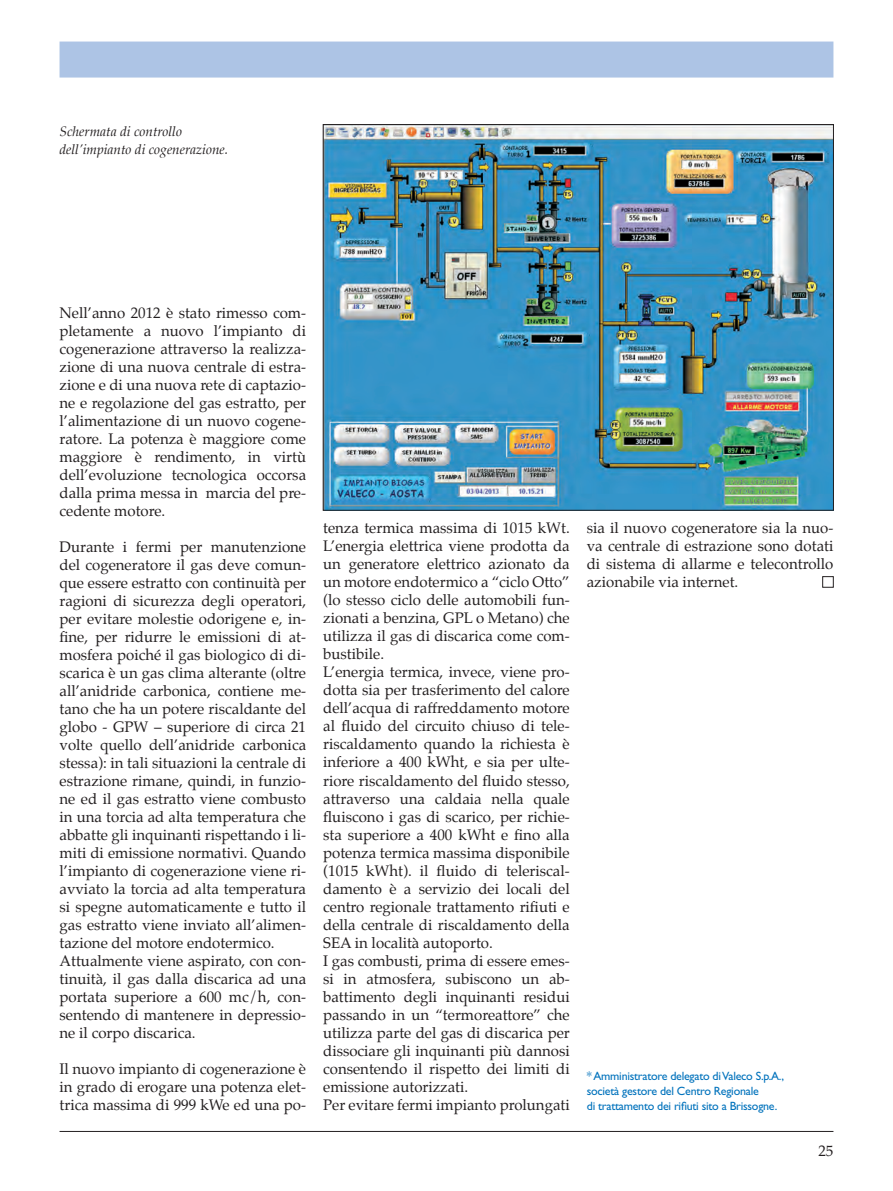
<style>
.page{position:relative;width:893px;height:1191px;background:#fff}
.page>*{position:absolute;margin:0;border:0;box-sizing:border-box;transform-origin:0 0}
.t1{font:15px/18px "Palatino";color:#231f20;text-align:justify}
.t2{font:italic 13.5px/18px "Palatino";color:#231f20}
.t3{font:12px/15px "Gill Sans Std";letter-spacing:-.02em;color:#0072bc}
</style>
<div class="page">
<div style="left:60px;top:42px;width:773px;height:36px;background:#adc4e5"></div>
<hr style="left:60px;top:1131px;width:773px;height:1px;background:#231f20">
<img style="left:325px;top:126px;width:507px;height:382px">
<div style="left:822px;top:576px;width:11px;height:11px;border:1px solid #231f20"></div>
<p class="t2" style="left:60px;top:123px;width:170px">Schermata di controllo dell’impianto di cogenerazione.</p>
<p class="t1" style="left:60px;top:305px;width:248px">Nell’anno 2012 è stato rimesso com&shy;pletamente a nuovo l’impianto di cogenerazione attraverso la realizza&shy;zione di una nuova centrale di estra&shy;zione e di una nuova rete di captazio&shy;ne e regolazione del gas estratto, per l’alimentazione di un nuovo cogene&shy;ratore. La potenza è maggiore come maggiore è rendimento, in virtù dell’evoluzione tecnologica occorsa dalla prima messa in marcia del pre&shy;cedente motore.</p>
<p class="t1" style="left:60px;top:539px;width:248px;text-align:left">Durante i fermi per manutenzione del cogeneratore il gas deve comun&shy;que essere estratto con continuità per ragioni di sicurezza degli operatori, per evitare molestie odorigene e, in&shy;fine, per ridurre le emissioni di at&shy;mosfera poiché il gas biologico di di&shy;scarica è un gas clima alterante (oltre all’anidride carbonica, contiene me&shy;tano che ha un potere riscaldante del globo - GPW – superiore di circa 21 volte quello dell’anidride carbonica stessa): in tali situazioni la centrale di estrazione rimane, quindi, in funzio&shy;ne ed il gas estratto viene combusto in una torcia ad alta temperatura che abbatte gli inquinanti rispettando i li&shy;miti di emissione normativi. Quando l’impianto di cogenerazione viene ri&shy;avviato la torcia ad alta temperatura si spegne automaticamente e tutto il gas estratto viene inviato all’alimen&shy;tazione del motore endotermico.<br>Attualmente viene aspirato, con con&shy;tinuità, il gas dalla discarica ad una portata superiore a 600 mc/h, con&shy;sentendo di mantenere in depressio&shy;ne il corpo discarica.</p>
<p class="t1" style="left:60px;top:1061px;width:248px">Il nuovo impianto di cogenerazione è in grado di erogare una potenza elet&shy;trica massima di 999 kWe ed una po-</p>
<p class="t1" style="left:323px;top:520px;width:248px;text-align:left">tenza termica massima di 1015 kWt.<br>L’energia elettrica viene prodotta da un generatore elettrico azionato da un motore endotermico a “ciclo Otto” (lo stesso ciclo delle automobili fun&shy;zionati a benzina, GPL o Metano) che utilizza il gas di discarica come com&shy;bustibile.<br>L’energia termica, invece, viene pro&shy;dotta sia per trasferimento del calore dell’acqua di raffreddamento motore al fluido del circuito chiuso di tele&shy;riscaldamento quando la richiesta è inferiore a 400 kWht, e sia per ulte&shy;riore riscaldamento del fluido stesso, attraverso una caldaia nella quale fluiscono i gas di scarico, per richie&shy;sta superiore a 400 kWht e fino alla potenza termica massima disponibile (1015 kWht). il fluido di teleriscal&shy;damento è a servizio dei locali del centro regionale trattamento rifiuti e della centrale di riscaldamento della SEA in località autoporto.<br>I gas combusti, prima di essere emes&shy;si in atmosfera, subiscono un ab&shy;battimento degli inquinanti residui passando in un “termoreattore” che utilizza parte del gas di discarica per dissociare gli inquinanti più dannosi consentendo il rispetto dei limiti di emissione autorizzati.<br>Per evitare fermi impianto prolungati</p>
<p class="t1" style="left:587px;top:520px;width:248px">sia il nuovo cogeneratore sia la nuo&shy;va centrale di estrazione sono dotati di sistema di allarme e telecontrollo azionabile via internet.</p>
<p class="t3" style="left:587px;top:1070px;width:199px">* Amministratore delegato di Valeco S.p.A., società gestore del Centro Regionale<br>di trattamento dei rifiuti sito a Brissogne.</p>
<p class="t1" style="left:818px;top:1142px;width:16px">25</p>
</div>
